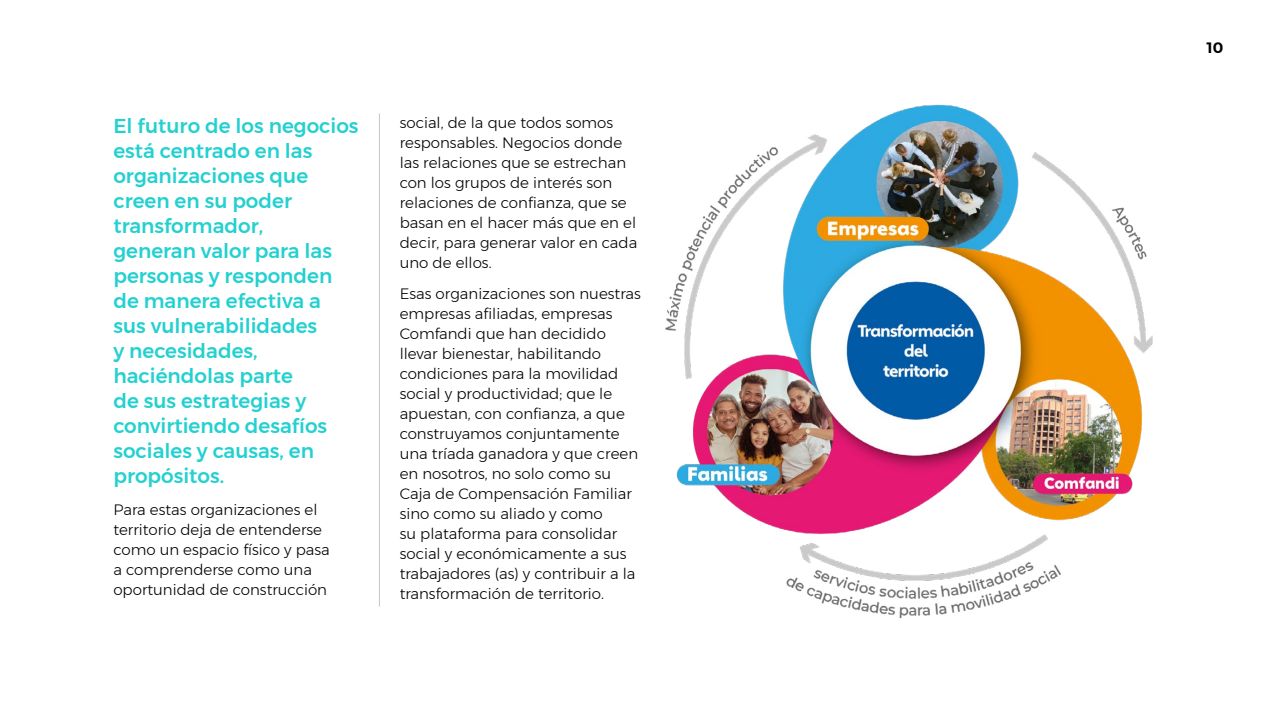
<style>
.page{position:relative;width:1280px;height:720px;background:#fff}
.page>*{position:absolute;margin:0;border:0;box-sizing:border-box;transform-origin:0 0}
.t1{font:500 20px/25px "Montserrat";color:#24d0d0}
.t2{font:300 15px/20px "Montserrat";color:#000}
.t3{font:600 15px "Montserrat";color:#000}
</style>
<div class="page">
<hr style="left:379px;top:113px;width:1px;height:494px;background:#c6c6c6">
<img style="left:665px;top:104px;width:488px;height:514px">
<p class="t1" style="left:113px;top:113px;width:247px">El futuro de los negocios está centrado en las organizaciones que creen en su poder transformador,<br>generan valor para las personas y responden de manera efectiva a<br>sus vulnerabilidades<br>y necesidades, haciéndolas parte<br>de sus estrategias y convirtiendo desafíos sociales y causas, en propósitos.</p>
<p class="t2" style="left:113px;top:499px;width:218px">Para estas organizaciones el territorio deja de entenderse como un espacio físico y pasa a comprenderse como una oportunidad de construcción</p>
<p class="t2" style="left:400px;top:112px;width:239px">social, de la que todos somos responsables. Negocios donde las relaciones que se estrechan con los grupos de interés son relaciones de confianza, que se basan en el hacer más que en el decir, para generar valor en cada uno de ellos.</p>
<p class="t2" style="left:400px;top:284px;width:243px">Esas organizaciones son nuestras empresas afiliadas, empresas<br>Comfandi que han decidido llevar bienestar, habilitando condiciones para la movilidad social y productividad; que le apuestan, con confianza, a que construyamos conjuntamente una tríada ganadora y que creen en nosotros, no solo como su<br>Caja de Compensación Familiar sino como su aliado y como<br>su plataforma para consolidar social y económicamente a sus trabajadores (as) y contribuir a la transformación de territorio.</p>
<p class="t3" style="left:1207px;top:36px;width:18px">10</p>
</div>
